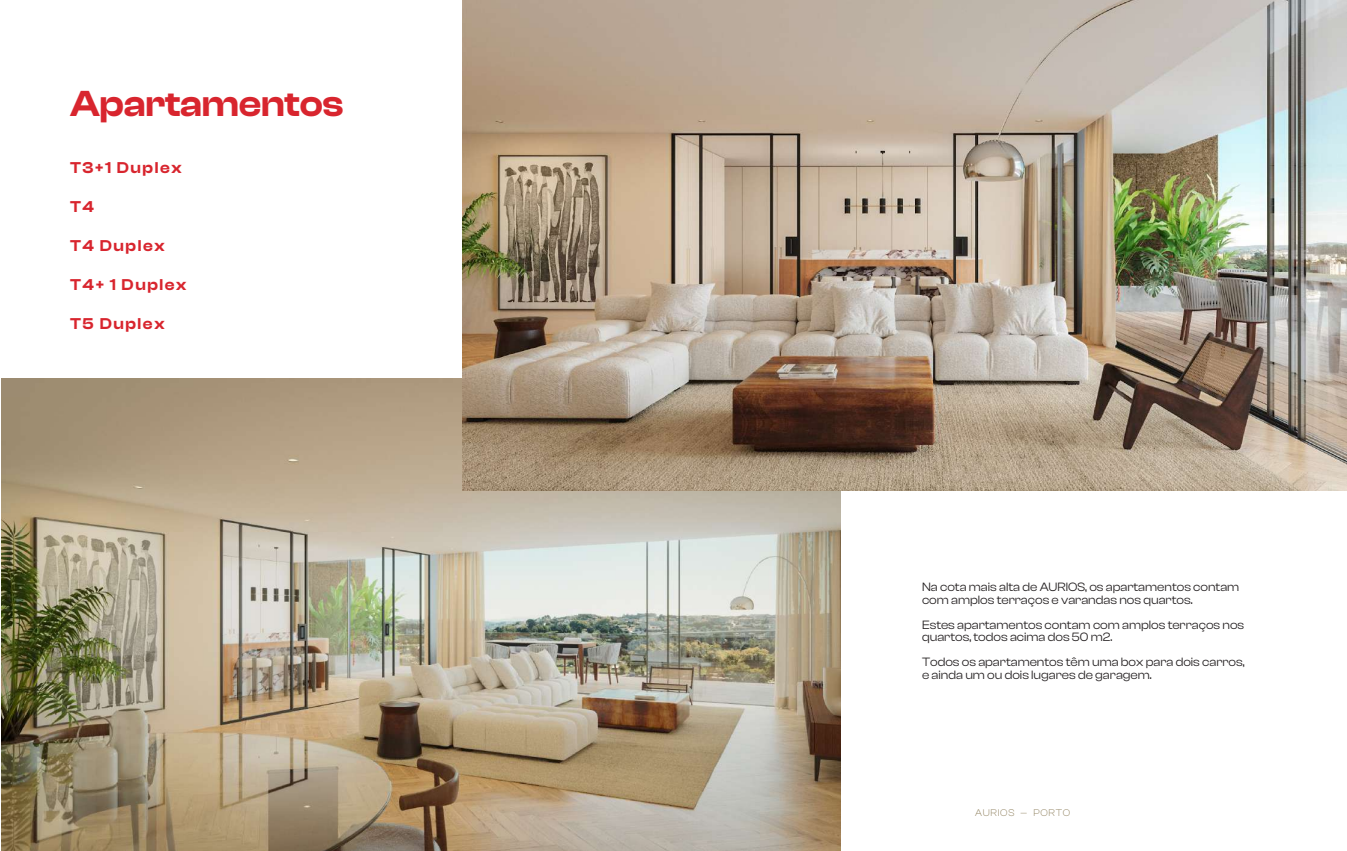
<style>
.page{position:relative;width:1347px;height:851px;background:#fff}
.page>*{position:absolute;margin:0;border:0;box-sizing:border-box;transform-origin:0 0}
.t1{font:600 37.5px "Clash Display";letter-spacing:-.005em;color:#d8252e}
.t2{font:600 16.25px "Clash Display";letter-spacing:.1em;color:#d8252e}
.t3{font:12.5px/12.5px "Clash Display";color:#231f20}
.t4{font:300 10px "Clash Display";letter-spacing:.075em;color:#85754f}
</style>
<div class="page">
<img style="left:1px;top:378px;width:839px;height:472px">
<img style="left:463px;top:0;width:883px;height:491px">
<h1 class="t1" style="left:70px;top:82px;width:275px">Apartamentos</h1>
<h2 class="t2" style="left:70px;top:158px;width:113px">T3+1 Duplex</h2>
<h2 class="t2" style="left:70px;top:197px;width:26px">T4</h2>
<h2 class="t2" style="left:70px;top:236px;width:96px">T4 Duplex</h2>
<h2 class="t2" style="left:70px;top:275px;width:118px">T4+ 1 Duplex</h2>
<h2 class="t2" style="left:70px;top:314px;width:96px">T5 Duplex</h2>
<p class="t3" style="left:922px;top:580px;width:319px">Na cota mais alta de AURIOS, os apartamentos contam com amplos terraços e varandas nos quartos.</p>
<p class="t3" style="left:922px;top:618px;width:323px">Estes apartamentos contam com amplos terraços nos quartos, todos acima dos 50 m2.</p>
<p class="t3" style="left:922px;top:655px;width:324px">Todos os apartamentos têm uma box para dois carros, e ainda um ou dois lugares de garagem.</p>
<p class="t4" style="left:975px;top:807px;width:97px">AURIOS — PORTO</p>
</div>
